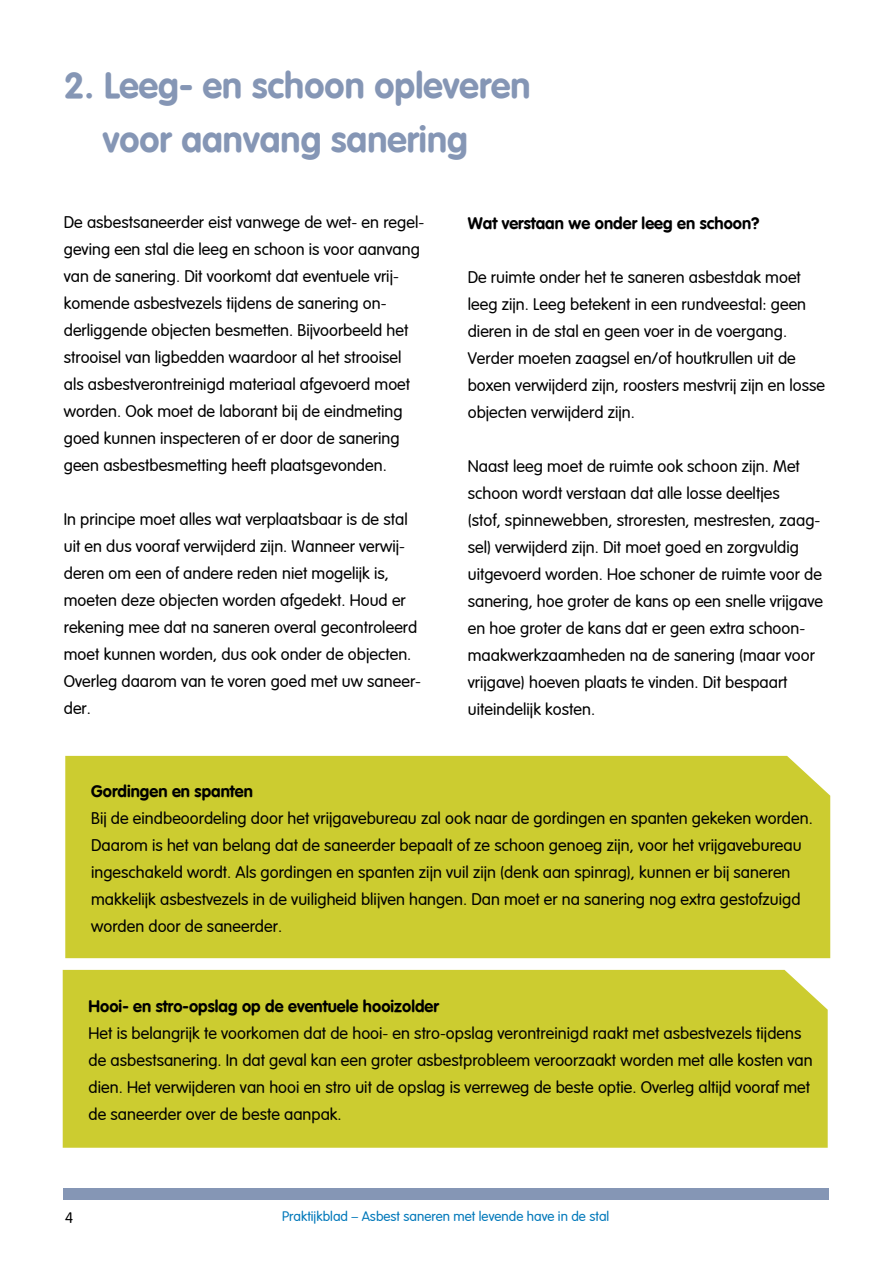
<style>
.page{position:relative;width:893px;height:1263px;background:#fff}
.page>*{position:absolute;margin:0;border:0;box-sizing:border-box;transform-origin:0 0}
.t1{font:36px/54px "Corporate Rounded Bold SWFTE";color:#8596b5}
.t2{font:16.5px/27px "Corporate Rounded Regular SWFTE";color:#000}
.t3{font:16.5px "Corporate Rounded Bold SWFTE";color:#000}
.t4{font:15px "Corporate Rounded Regular SWFTE";color:#000}
.t5{font:13.5px "Corporate Rounded Regular SWFTE";color:#0078ba}
</style>
<div class="page">
<div style="left:64px;top:1188px;width:765px;height:11px;background:#8596b5"></div>
<div style="left:65px;top:756px;width:765px;height:202px;background:#cccc30"></div>
<div style="left:63px;top:970px;width:765px;height:178px;background:#cccc30"></div>
<h1 class="t1" style="left:103px;top:58px;width:429px;text-indent:-39px">2. Leeg- en schoon opleveren voor aanvang sanering</h1>
<p class="t2" style="left:64px;top:209px;width:362px">De asbestsaneerder eist vanwege de wet- en regel&shy;geving een stal die leeg en schoon is voor aanvang van de sanering. Dit voorkomt dat eventuele vrij&shy;komende asbestvezels tijdens de sanering on&shy;derliggende objecten besmetten. Bijvoorbeeld het strooisel van ligbedden waardoor al het strooisel als asbestverontreinigd materiaal afgevoerd moet worden. Ook moet de laborant bij de eindmeting goed kunnen inspecteren of er door de sanering geen asbestbesmetting heeft plaatsgevonden.</p>
<p class="t2" style="left:64px;top:505px;width:359px">In principe moet alles wat verplaatsbaar is de stal uit en dus vooraf verwijderd zijn. Wanneer verwij&shy;deren om een of andere reden niet mogelijk is, moeten deze objecten worden afgedekt. Houd er rekening mee dat na saneren overal gecontroleerd moet kunnen worden, dus ook onder de objecten.<br>Overleg daarom van te voren goed met uw saneer&shy;der.</p>
<p class="t3" style="left:468px;top:213px;width:293px">Wat verstaan we onder leeg en schoon?</p>
<p class="t2" style="left:468px;top:263px;width:359px">De ruimte onder het te saneren asbestdak moet leeg zijn. Leeg betekent in een rundveestal: geen dieren in de stal en geen voer in de voergang.<br>Verder moeten zaagsel en/of houtkrullen uit de boxen verwijderd zijn, roosters mestvrij zijn en losse objecten verwijderd zijn.</p>
<p class="t2" style="left:468px;top:452px;width:357px">Naast leeg moet de ruimte ook schoon zijn. Met schoon wordt verstaan dat alle losse deeltjes<br>(stof, spinnewebben, stroresten, mestresten, zaag&shy;sel) verwijderd zijn. Dit moet goed en zorgvuldig uitgevoerd worden. Hoe schoner de ruimte voor de sanering, hoe groter de kans op een snelle vrijgave en hoe groter de kans dat er geen extra schoon&shy;maakwerkzaamheden na de sanering (maar voor vrijgave) hoeven plaats te vinden. Dit bespaart uiteindelijk kosten.</p>
<p class="t3" style="left:91px;top:781px;width:163px">Gordingen en spanten</p>
<p class="t2" style="left:91px;top:804px;width:723px">Bij de eindbeoordeling door het vrijgavebureau zal ook naar de gordingen en spanten gekeken worden.<br>Daarom is het van belang dat de saneerder bepaalt of ze schoon genoeg zijn, voor het vrijgavebureau ingeschakeld wordt. Als gordingen en spanten zijn vuil zijn (denk aan spinrag), kunnen er bij saneren makkelijk asbestvezels in de vuiligheid blijven hangen. Dan moet er na sanering nog extra gestofzuigd worden door de saneerder.</p>
<p class="t3" style="left:89px;top:996px;width:352px">Hooi- en stro-opslag op de eventuele hooizolder</p>
<p class="t2" style="left:89px;top:1020px;width:726px">Het is belangrijk te voorkomen dat de hooi- en stro-opslag verontreinigd raakt met asbestvezels tijdens de asbestsanering. In dat geval kan een groter asbestprobleem veroorzaakt worden met alle kosten van dien. Het verwijderen van hooi en stro uit de opslag is verreweg de beste optie. Overleg altijd vooraf met de saneerder over de beste aanpak.</p>
<p class="t4" style="left:65px;top:1209px;width:10px">4</p>
<p class="t5" style="left:282px;top:1209px;width:329px">Praktijkblad – Asbest saneren met levende have in de stal</p>
</div>
